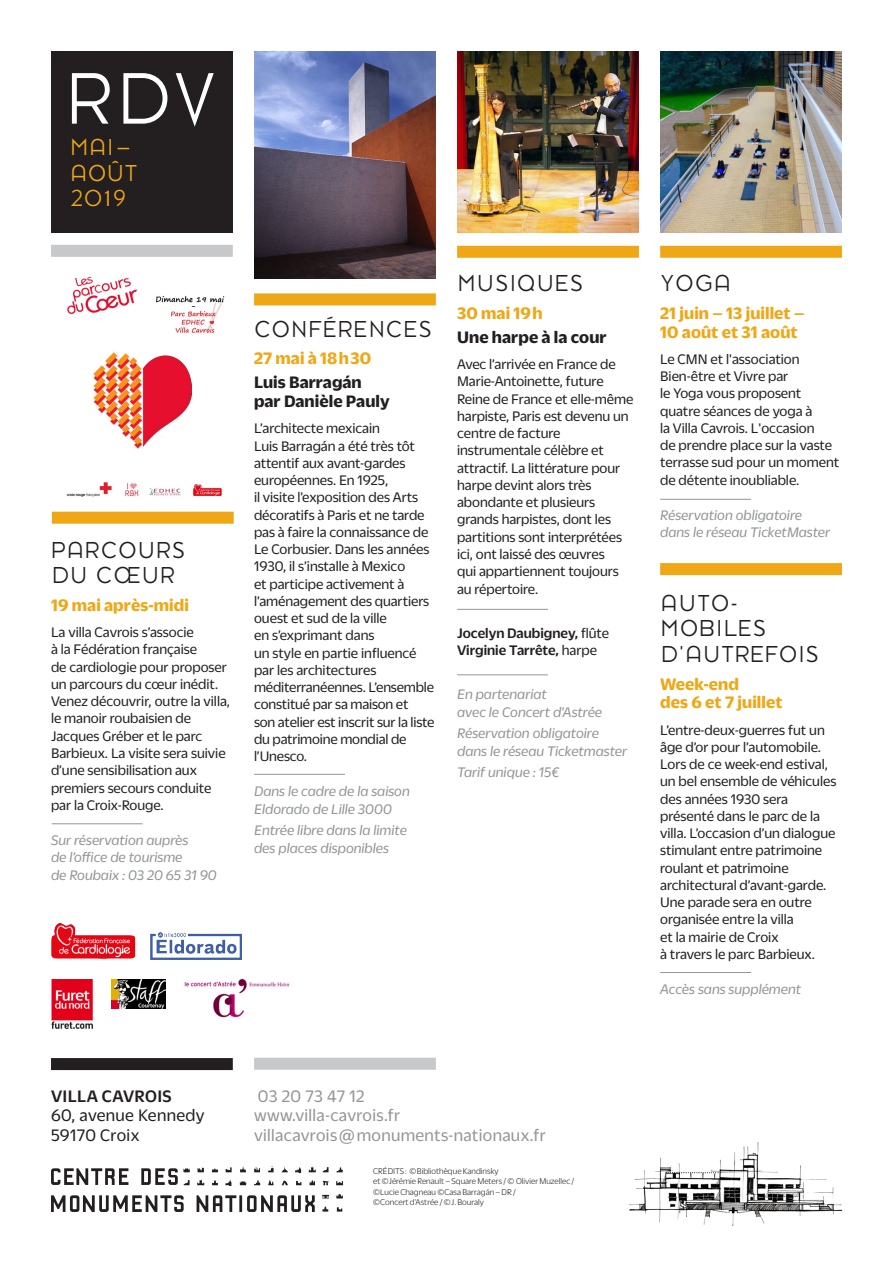
<style>
.page{position:relative;width:893px;height:1263px;background:#fff}
.page>*{position:absolute;margin:0;border:0;box-sizing:border-box;transform-origin:0 0}
.t1{font:25.5px/25.5px "Dessau Pro Fein";letter-spacing:.02em;color:#231f20}
.t2{font:25.5px "Dessau Pro Fein";color:#efa715}
.t3{font:700 18px/18.8px "Duplicate Sans";letter-spacing:.005em;color:#efa715}
.t4{font:18px "Duplicate Sans";letter-spacing:.02em;color:#939598}
.t5{font:700 18px/18.8px "Duplicate Sans";letter-spacing:.005em;color:#231f20}
.t6{font:18px "Duplicate Sans";letter-spacing:.02em;color:#231f20}
.t7{font:500 18px "Duplicate Sans";letter-spacing:.02em;color:#231f20}
.t8{font:15px/17.2px "Duplicate Sans";letter-spacing:-.005em;color:#231f20}
.t9{font:italic 15px/17.2px "Duplicate Sans";color:#939598}
.t10{font:500 15px "Duplicate Sans";color:#231f20}
.t11{font:300 9px/10.5px "Duplicate Sans";letter-spacing:.005em;color:#231f20}
.s1{font-weight:400}
</style>
<div class="page">
<div style="left:51px;top:51px;width:182px;height:182px;background:#231f20"></div>
<img style="left:66px;top:276px;width:159px;height:221px">
<hr style="left:254px;top:774px;width:91px;height:1px;background:#939598">
<hr style="left:457px;top:609px;width:91px;height:1px;background:#939598">
<hr style="left:457px;top:674px;width:91px;height:1px;background:#939598">
<hr style="left:660px;top:499px;width:91px;height:1px;background:#939598">
<hr style="left:660px;top:972px;width:91px;height:1px;background:#939598">
<hr style="left:52px;top:823px;width:91px;height:1px;background:#939598">
<div style="left:51px;top:245px;width:182px;height:12px;background:#c7c8ca"></div>
<div style="left:52px;top:512px;width:182px;height:12px;background:#efa715"></div>
<div style="left:660px;top:563px;width:182px;height:12px;background:#efa715"></div>
<div style="left:254px;top:293px;width:182px;height:12px;background:#efa715"></div>
<div style="left:457px;top:246px;width:182px;height:12px;background:#efa715"></div>
<div style="left:660px;top:246px;width:182px;height:12px;background:#efa715"></div>
<svg style="left:72px;top:73px;width:142px;height:54px"></svg>
<svg style="left:323px;top:1167px;width:6px;height:5px"></svg>
<svg style="left:268px;top:1166px;width:6px;height:6px"></svg>
<svg style="left:296px;top:1181px;width:5px;height:4px"></svg>
<svg style="left:282px;top:1180px;width:6px;height:5px"></svg>
<svg style="left:254px;top:1180px;width:6px;height:5px"></svg>
<svg style="left:309px;top:1166px;width:7px;height:6px"></svg>
<svg style="left:336px;top:1167px;width:7px;height:5px"></svg>
<svg style="left:337px;top:1207px;width:5px;height:4px"></svg>
<svg style="left:336px;top:1194px;width:7px;height:4px"></svg>
<svg style="left:322px;top:1195px;width:7px;height:3px"></svg>
<svg style="left:198px;top:1167px;width:6px;height:5px"></svg>
<svg style="left:212px;top:1180px;width:6px;height:5px"></svg>
<svg style="left:254px;top:1167px;width:6px;height:5px"></svg>
<svg style="left:240px;top:1166px;width:6px;height:6px"></svg>
<svg style="left:240px;top:1181px;width:6px;height:4px"></svg>
<svg style="left:226px;top:1167px;width:6px;height:5px"></svg>
<svg style="left:309px;top:1180px;width:6px;height:5px"></svg>
<svg style="left:282px;top:1167px;width:6px;height:5px"></svg>
<svg style="left:225px;top:1180px;width:7px;height:6px"></svg>
<svg style="left:336px;top:1181px;width:7px;height:4px"></svg>
<svg style="left:323px;top:1181px;width:6px;height:4px"></svg>
<svg style="left:322px;top:1206px;width:6px;height:5px"></svg>
<svg style="left:295px;top:1167px;width:6px;height:6px"></svg>
<svg style="left:268px;top:1179px;width:6px;height:6px"></svg>
<svg style="left:212px;top:1168px;width:6px;height:4px"></svg>
<svg style="left:197px;top:1179px;width:7px;height:6px"></svg>
<svg style="left:141px;top:1168px;width:49px;height:17px"></svg>
<hr style="left:239px;top:1195px;width:3px;height:17px;background:#231f20">
<svg style="left:247px;top:1195px;width:68px;height:17px"></svg>
<svg style="left:51px;top:1168px;width:77px;height:17px"></svg>
<svg style="left:197px;top:1195px;width:39px;height:17px"></svg>
<svg style="left:51px;top:1195px;width:133px;height:17px"></svg>
<img style="left:629px;top:1142px;width:214px;height:84px">
<div style="left:51px;top:1058px;width:182px;height:12px;background:#231f20"></div>
<div style="left:254px;top:1058px;width:182px;height:12px;background:#c7c8ca"></div>
<img style="left:254px;top:51px;width:182px;height:227px">
<img style="left:457px;top:51px;width:182px;height:182px">
<img style="left:660px;top:51px;width:182px;height:182px">
<img style="left:51px;top:979px;width:42px;height:50px">
<img style="left:111px;top:979px;width:54px;height:29px">
<img style="left:51px;top:923px;width:85px;height:36px">
<img style="left:184px;top:978px;width:106px;height:40px">
<img style="left:151px;top:932px;width:91px;height:27px">
<p class="t2" style="left:70px;top:134px;width:62px">MAI–</p>
<p class="t2" style="left:70px;top:159px;width:70px">AOÛT</p>
<p class="t2" style="left:70px;top:185px;width:58px">2019</p>
<p class="t1" style="left:51px;top:537px;width:136px">PARCOURS<br>DU CŒUR</p>
<p class="t3" style="left:51px;top:594px;width:139px">19 mai après-midi</p>
<p class="t8" style="left:51px;top:623px;width:181px">La villa Cavrois s’associe<br>à la Fédération française<br>de cardiologie pour proposer un parcours du cœur inédit.<br>Venez découvrir, outre la villa, le manoir roubaisien de<br>Jacques Gréber et le parc<br>Barbieux. La visite sera suivie d’une sensibilisation aux premiers secours conduite par la Croix-Rouge.</p>
<p class="t9" style="left:51px;top:830px;width:167px">Sur réservation auprès<br>de l’office de tourisme<br>de Roubaix : 03 20 65 31 90</p>
<p class="t1" style="left:254px;top:316px;width:180px">CONFÉRENCES</p>
<p class="t3" style="left:254px;top:348px;width:119px">27 mai à 18 h 30</p>
<p class="t5" style="left:254px;top:372px;width:137px">Luis Barragán par Danièle Pauly</p>
<p class="t8" style="left:254px;top:419px;width:182px">L’architecte mexicain<br>Luis Barragán a été très tôt attentif aux avant-gardes européennes. En 1925,<br>il visite l’exposition des Arts décoratifs à Paris et ne tarde pas à faire la connaissance de<br>Le Corbusier. Dans les années<br>1930, il s’installe à Mexico<br>et participe activement à l’aménagement des quartiers ouest et sud de la ville<br>en s’exprimant dans<br>un style en partie influencé par les architectures méditerranéennes. L’ensemble constitué par sa maison et<br>son atelier est inscrit sur la liste du patrimoine mondial de l’Unesco.</p>
<p class="t9" style="left:254px;top:782px;width:157px">Dans le cadre de la saison<br>Eldorado de Lille 3000</p>
<p class="t9" style="left:254px;top:821px;width:154px">Entrée libre dans la limite des places disponibles</p>
<p class="t1" style="left:457px;top:270px;width:128px">MUSIQUES</p>
<p class="t3" style="left:457px;top:302px;width:87px">30 mai 19 h</p>
<p class="t5" style="left:457px;top:326px;width:151px">Une harpe à la cour</p>
<p class="t8" style="left:457px;top:355px;width:178px">Avec l’arrivée en France de<br>Marie-Antoinette, future<br>Reine de France et elle-même harpiste, Paris est devenu un centre de facture instrumentale célèbre et attractif. La littérature pour harpe devint alors très abondante et plusieurs grands harpistes, dont les partitions sont interprétées ici, ont laissé des œuvres<br>qui appartiennent toujours au répertoire.</p>
<p class="t10" style="left:457px;top:623px;width:154px">Jocelyn Daubigney, <span class="s1">flûte</span></p>
<p class="t10" style="left:457px;top:640px;width:141px">Virginie Tarrête, <span class="s1">harpe</span></p>
<p class="t9" style="left:457px;top:685px;width:147px">En partenariat<br>avec le Concert d’Astrée</p>
<p class="t9" style="left:457px;top:724px;width:171px">Réservation obligatoire dans le réseau Ticketmaster</p>
<p class="t9" style="left:457px;top:763px;width:104px">Tarif unique : 15€</p>
<p class="t1" style="left:660px;top:270px;width:73px">YOGA</p>
<p class="t3" style="left:660px;top:302px;width:146px">21 juin – 13 juillet –<br>10 août et 31 août</p>
<p class="t8" style="left:660px;top:349px;width:181px">Le CMN et l'association<br>Bien-être et Vivre par<br>le Yoga vous proposent quatre séances de yoga à<br>la Villa Cavrois. L'occasion<br>de prendre place sur la vaste terrasse sud pour un moment de détente inoubliable.</p>
<p class="t9" style="left:660px;top:505px;width:171px">Réservation obligatoire dans le réseau TicketMaster</p>
<p class="t1" style="left:660px;top:590px;width:80px">AUTO-</p>
<p class="t1" style="left:660px;top:615px;width:108px">MOBILES</p>
<p class="t1" style="left:660px;top:641px;width:160px">D’AUTREFOIS</p>
<p class="t3" style="left:660px;top:673px;width:124px">Week-end<br>des 6 et 7 juillet</p>
<p class="t8" style="left:660px;top:720px;width:178px">L’entre-deux-guerres fut un âge d’or pour l’automobile.<br>Lors de ce week-end estival, un bel ensemble de véhicules des années 1930 sera présenté dans le parc de la villa. L’occasion d’un dialogue stimulant entre patrimoine roulant et patrimoine architectural d’avant-garde.</p>
<p class="t8" style="left:660px;top:892px;width:156px">Une parade sera en outre organisée entre la villa<br>et la mairie de Croix<br>à travers le parc Barbieux.</p>
<p class="t9" style="left:660px;top:979px;width:142px">Accès sans supplément</p>
<p class="t7" style="left:51px;top:1084px;width:122px">VILLA CAVROIS</p>
<p class="t6" style="left:51px;top:1104px;width:155px">60, avenue Kennedy</p>
<p class="t6" style="left:51px;top:1123px;width:90px">59170 Croix</p>
<p class="t4" style="left:258px;top:1084px;width:108px">03 20 73 47 12</p>
<p class="t4" style="left:254px;top:1104px;width:148px">www.villa-cavrois.fr</p>
<p class="t4" style="left:254px;top:1123px;width:293px">villacavrois @ monuments-nationaux.fr</p>
<p class="t11" style="left:373px;top:1165px;width:127px">CRÉDITS : © Bibliothèque Kandinsky</p>
<p class="t11" style="left:373px;top:1175px;width:203px">et © Jérémie Renault – Square Meters / © Olivier Muzellec /</p>
<p class="t11" style="left:373px;top:1186px;width:144px">© Lucie Chagneau © Casa Barragán – DR / © Concert d’Astrée / © J. Bouraly</p>
</div>
